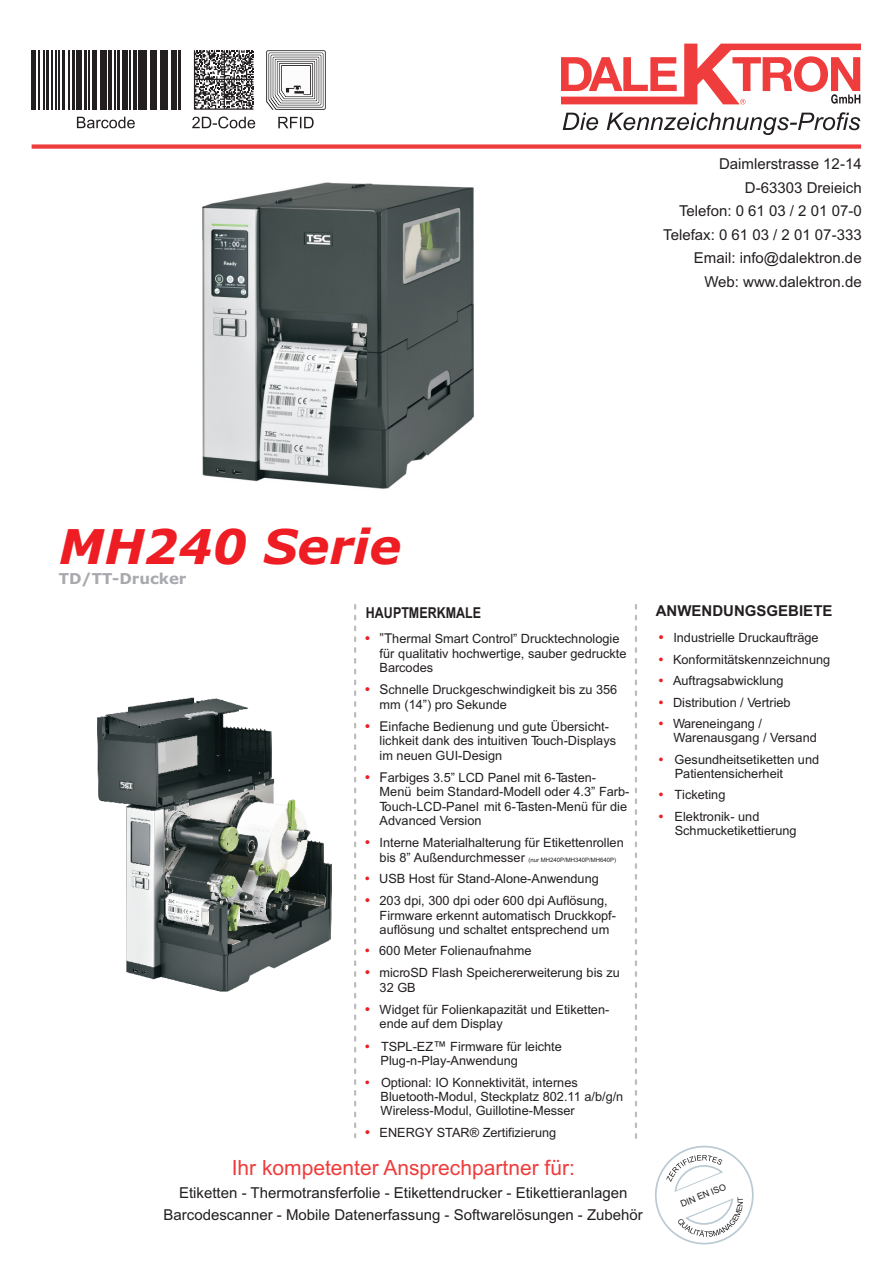
<style>
.page{position:relative;width:893px;height:1263px;background:#fff}
.page>*{position:absolute;margin:0;border:0;box-sizing:border-box;transform-origin:0 0}
.t1{font:italic 700 48px "Verdana";color:#ee1d23}
.t2{font:21px "Arial";color:#ee3d3c}
.t3{font:15px/23.4px "Arial";color:#231f20;text-align:right}
.t4{font:700 15px "Arial";color:#231f20}
.t5{font:700 15px "Verdana";color:#a8a9ad}
.t6{font:700 15px "Arial";color:#231f20;scale:.83 1}
.t7{font:12.75px/14.2px "Arial";color:#231f20}
.t8{font:9px "Arial";color:#231f20}
.t9{font:6px "Arial";color:#231f20}
.s1{font-size:13.5px}
.s2{font-size:12.75px}
</style>
<div class="page">
<div style="left:32px;top:144px;width:829px;height:5px;background:#ee3d3c"></div>
<svg style="left:278px;top:117px;width:36px;height:11px"></svg>
<svg style="left:266px;top:50px;width:60px;height:60px"></svg>
<svg style="left:192px;top:117px;width:63px;height:11px"></svg>
<svg style="left:194px;top:50px;width:59px;height:60px"></svg>
<svg style="left:77px;top:117px;width:58px;height:11px"></svg>
<hr style="left:156px;top:50px;width:1px;height:60px;background:#231f20">
<hr style="left:31px;top:50px;width:3px;height:60px;background:#231f20">
<hr style="left:35px;top:50px;width:1px;height:60px;background:#231f20">
<hr style="left:38px;top:50px;width:1px;height:60px;background:#231f20">
<hr style="left:44px;top:50px;width:1px;height:60px;background:#231f20">
<hr style="left:46px;top:50px;width:2px;height:60px;background:#231f20">
<hr style="left:51px;top:50px;width:2px;height:60px;background:#231f20">
<hr style="left:56px;top:50px;width:1px;height:60px;background:#231f20">
<hr style="left:58px;top:50px;width:1px;height:60px;background:#231f20">
<hr style="left:63px;top:50px;width:2px;height:60px;background:#231f20">
<hr style="left:68px;top:50px;width:1px;height:60px;background:#231f20">
<hr style="left:73px;top:50px;width:2px;height:60px;background:#231f20">
<hr style="left:76px;top:50px;width:3px;height:60px;background:#231f20">
<hr style="left:80px;top:50px;width:1px;height:60px;background:#231f20">
<hr style="left:85px;top:50px;width:2px;height:60px;background:#231f20">
<hr style="left:88px;top:50px;width:1px;height:60px;background:#231f20">
<hr style="left:93px;top:50px;width:1px;height:60px;background:#231f20">
<hr style="left:95px;top:50px;width:2px;height:60px;background:#231f20">
<hr style="left:100px;top:50px;width:4px;height:60px;background:#231f20">
<hr style="left:105px;top:50px;width:2px;height:60px;background:#231f20">
<hr style="left:108px;top:50px;width:3px;height:60px;background:#231f20">
<hr style="left:115px;top:50px;width:1px;height:60px;background:#231f20">
<hr style="left:117px;top:50px;width:2px;height:60px;background:#231f20">
<hr style="left:123px;top:50px;width:1px;height:60px;background:#231f20">
<hr style="left:125px;top:50px;width:3px;height:60px;background:#231f20">
<hr style="left:129px;top:50px;width:1px;height:60px;background:#231f20">
<hr style="left:134px;top:50px;width:3px;height:60px;background:#231f20">
<hr style="left:138px;top:50px;width:2px;height:60px;background:#231f20">
<hr style="left:141px;top:50px;width:2px;height:60px;background:#231f20">
<hr style="left:144px;top:50px;width:3px;height:60px;background:#231f20">
<hr style="left:150px;top:50px;width:3px;height:60px;background:#231f20">
<hr style="left:154px;top:50px;width:1px;height:60px;background:#231f20">
<div style="left:160px;top:50px;width:5px;height:60px;background:#231f20"></div>
<hr style="left:166px;top:50px;width:2px;height:60px;background:#231f20">
<hr style="left:171px;top:50px;width:4px;height:60px;background:#231f20">
<hr style="left:176px;top:50px;width:1px;height:60px;background:#231f20">
<hr style="left:178px;top:50px;width:2px;height:60px;background:#231f20">
<svg style="left:561px;top:44px;width:300px;height:60px"></svg>
<svg style="left:563px;top:112px;width:297px;height:23px"></svg>
<svg style="left:635px;top:605px;width:2px;height:533px"></svg>
<svg style="left:354px;top:605px;width:2px;height:532px"></svg>
<div style="left:655px;top:1146px;width:99px;height:98px;border:2px solid #bacad2;border-radius:50%"></div>
<img style="left:202px;top:182px;width:272px;height:307px">
<img style="left:97px;top:697px;width:235px;height:295px">
<svg style="left:666px;top:1155px;width:77px;height:82px"></svg>
<p class="t3" style="left:663px;top:154px;width:200px">Daimlerstrasse 12-14<br>D-63303 Dreieich<br>Telefon: 0 61 03 / 2 01 07-0<br>Telefax: 0 61 03 / 2 01 07-333<br>Email: info@dalektron.de<br>Web: www.dalektron.de</p>
<h1 class="t1" style="left:59px;top:527px;width:344px">MH240 Serie</h1>
<p class="t5" style="left:59px;top:573px;width:129px">TD/TT-Drucker</p>
<p class="t6" style="left:366px;top:607px;width:140px">HAUPTMERKMALE</p>
<p class="t4" style="left:656px;top:605px;width:178px">ANWENDUNGSGEBIETE</p>
<p class="t7" style="left:673px;top:628px;width:159px;line-height:21.5px">Industrielle Druckaufträge<br>Konformitätskennzeichnung<br>Auftragsabwicklung<br>Distribution / Vertrieb<br>Wareneingang /</p>
<p class="t7" style="left:673px;top:728px;width:147px;line-height:21.3px">Warenausgang / Versand<br>Gesundheitsetiketten und</p>
<p class="t7" style="left:675px;top:764px;width:110px;line-height:21.3px">Patientensicherheit<br>Ticketing<br>Elektronik- und</p>
<p class="t7" style="left:675px;top:824px;width:123px">Schmucketikettierung</p>
<p class="t7" style="left:379px;top:633px;width:241px"><span class="s1">”T</span>hermal Smart Control” Drucktechnologie</p>
<p class="t7" style="left:379px;top:684px;width:239px"><span class="s1">S</span>chnelle Druckgeschwindigkeit bis zu 356</p>
<p class="t7" style="left:379px;top:720px;width:231px"><span class="s1">E</span>infache Bedienung und gute Übersicht-</p>
<p class="t7" style="left:379px;top:771px;width:218px"><span class="s1">F</span>arbiges 3.5” LCD Panel mit 6-Tasten-</p>
<p class="t7" style="left:380px;top:647px;width:248px">für qualitativ hochwertige, sauber gedruckte<br>Barcodes</p>
<p class="t7" style="left:380px;top:698px;width:129px">mm (14”) pro Sekunde</p>
<p class="t7" style="left:380px;top:735px;width:238px">lichkeit dank des intuitiven Touch-Displays im neuen GUI-Design</p>
<p class="t7" style="left:380px;top:786px;width:251px">Menü beim Standard-Modell oder 4.3” Farb-<br>Touch-LCD-Panel mit 6-Tasten-Menü für die<br>Advanced Version</p>
<p class="t7" style="left:379px;top:837px;width:246px">Interne Materialhalterung für Etikettenrollen</p>
<p class="t9" style="left:380px;top:857px;width:238px"><span class="s2">bis 8” Außendurchmesser</span> (nur MH240P/MH340P/MH640P)</p>
<p class="t7" style="left:379px;top:868px;width:230px;line-height:22.2px">USB Host für Stand-Alone-Anwendung<br>203 dpi, 300 dpi oder 600 dpi Auflösung,</p>
<p class="t7" style="left:380px;top:909px;width:238px">Firmware erkennt automatisch Druckkopf&shy;auflösung und schaltet entsprechend um</p>
<p class="t7" style="left:379px;top:941px;width:242px;line-height:22.2px">600 Meter Folienaufnahme<br>microSD Flash Speichererweiterung bis zu</p>
<p class="t7" style="left:379px;top:977px;width:231px;line-height:22.2px">32 GB<br>Widget für Folienkapazität und Etiketten-</p>
<p class="t7" style="left:380px;top:1018px;width:125px">ende auf dem Display</p>
<p class="t7" style="left:380px;top:1051px;width:199px;line-height:21.3px">Plug-n-Play-Anwendung<br>Optional: IO Konnektivität, internes</p>
<p class="t7" style="left:380px;top:1090px;width:244px">Bluetooth-Modul, Steckplatz 802.11 a/b/g/n<br>Wireless-Modul, Guillotine-Messer</p>
<p class="t7" style="left:381px;top:1040px;width:182px">TSPL-EZ<span class="s1">™</span> Firmware für leichte</p>
<p class="t7" style="left:379px;top:1127px;width:178px">ENERGY STAR® Zertifizierung</p>
<h2 class="t2" style="left:232px;top:1159px;width:345px">Ihr kompetenter Ansprechpartner für:</h2>
<p class="t3" style="left:164px;top:1183px;width:481px;line-height:21.8px;text-align:center">Etiketten - Thermotransferfolie - Etikettendrucker - Etikettieranlagen<br>Barcodescanner - Mobile Datenerfassung - Softwarelösungen - Zubehör</p>
<p class="t8" style="left:680px;top:1201px;width:50px;rotate:-22deg">DIN N ISO</p>
</div>
